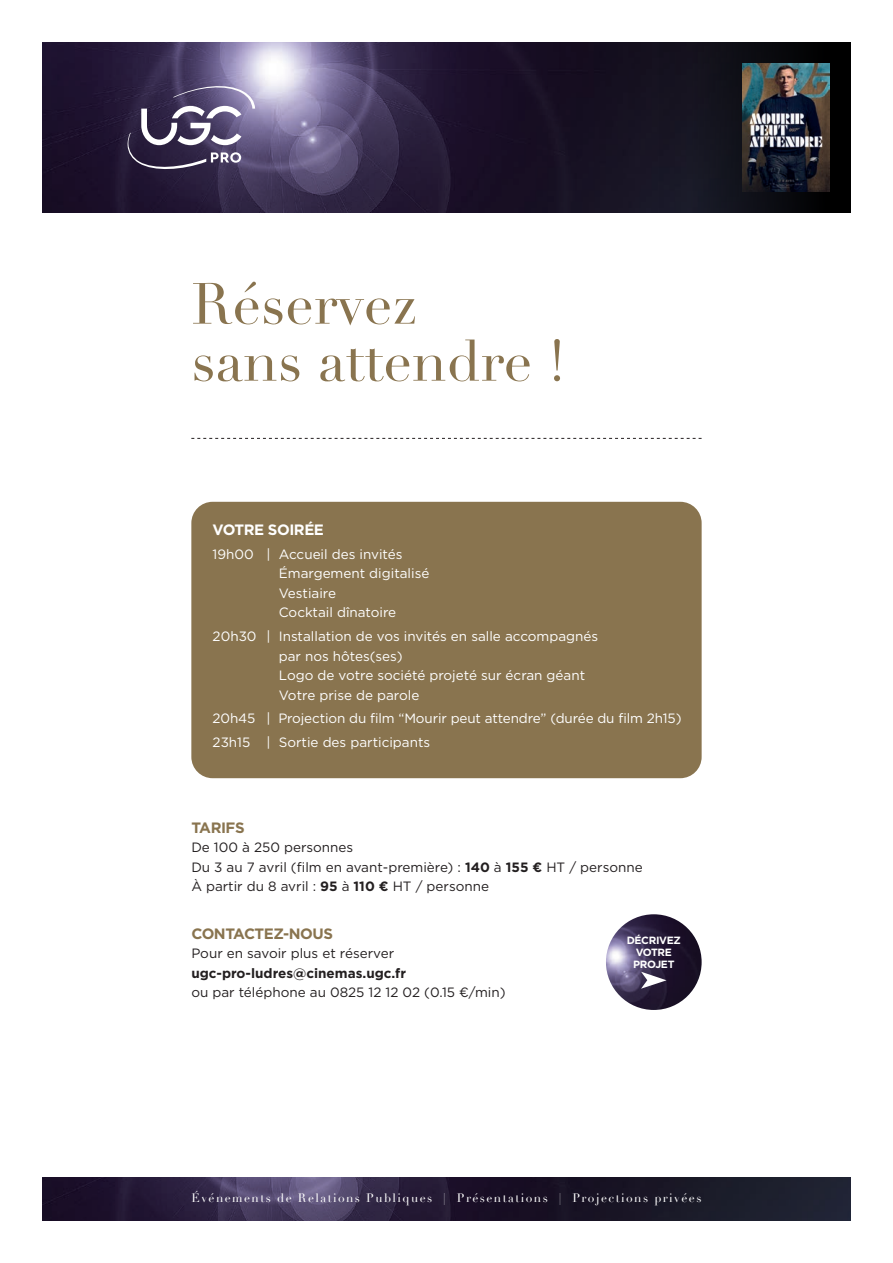
<style>
.page{position:relative;width:893px;height:1263px;background:#fff}
.page>*{position:absolute;margin:0;border:0;box-sizing:border-box;transform-origin:0 0}
.t1{font:57px/57px "Didot";color:#89744f}
.t2{font:700 15px "Gotham";letter-spacing:-.03em;color:#89744f}
.t3{font:700 15px "Gotham";letter-spacing:-.03em;color:#fff}
.t4{font:13.5px/19.5px "Gotham";color:#fff}
.t5{font:13.5px/19.5px "Gotham";color:#231f20}
.t6{font:700 13.5px "Gotham";color:#231f20}
.t7{font:12px "Didot";letter-spacing:.12em;color:#fff}
.t8{font:700 10.5px/12px "Gotham";letter-spacing:-.03em;color:#fff;text-align:center}
.s1{font-weight:700}
</style>
<div class="page">
<img style="left:43px;top:1178px;width:807px;height:42px">
<img style="left:43px;top:43px;width:616px;height:170px">
<svg style="left:127px;top:82px;width:128px;height:90px"></svg>
<svg style="left:191px;top:438px;width:511px;height:1px"></svg>
<div style="left:191px;top:502px;width:511px;height:276px;background:#89744f;border-radius:21px"></div>
<img style="left:606px;top:914px;width:96px;height:96px;border-radius:48px">
<svg style="left:641px;top:972px;width:25px;height:17px"></svg>
<div style="left:659px;top:43px;width:191px;height:170px;background:linear-gradient(to right,#1a1928,#040706)"></div>
<img style="left:742px;top:64px;width:87px;height:127px">
<h1 class="t1" style="left:191px;top:277px;width:376px">Réservez<br>sans attendre !</h1>
<p class="t3" style="left:213px;top:521px;width:113px">VOTRE SOIRÉE</p>
<p class="t4" style="left:279px;top:544px;width:152px;text-indent:-66px">19h00 | Accueil des invités<br>Émargement digitalisé<br>Vestiaire<br>Cocktail dînatoire</p>
<p class="t4" style="left:279px;top:626px;width:321px;text-indent:-66px">20h30 | Installation de vos invités en salle accompagnés par nos hôtes(ses)<br>Logo de votre société projeté sur écran géant Votre prise de parole</p>
<p class="t4" style="left:213px;top:706px;width:470px;line-height:23.7px">20h45 | Projection du film “Mourir peut attendre” (durée du film 2h15)<br>23h15 | Sortie des participants</p>
<p class="t2" style="left:191px;top:818px;width:55px">TARIFS</p>
<p class="t5" style="left:191px;top:838px;width:453px">De 100 à 250 personnes<br>Du 3 au 7 avril (film en avant-première) : <span class="s1">140</span> à <span class="s1">155 €</span> HT / personne<br>À partir du 8 avril : <span class="s1">95</span> à <span class="s1">110 €</span> HT / personne</p>
<p class="t2" style="left:191px;top:924px;width:143px">CONTACTEZ-NOUS</p>
<p class="t5" style="left:191px;top:944px;width:204px">Pour en savoir plus et réserver</p>
<p class="t6" style="left:191px;top:965px;width:216px">ugc-pro-ludres@cinemas.ugc.fr</p>
<p class="t5" style="left:191px;top:983px;width:316px">ou par téléphone au 0825 12 12 02 (0.15 €/min)</p>
<p class="t8" style="left:627px;top:934px;width:56px">DÉCRIVEZ<br>VOTRE<br>PROJET</p>
<p class="t7" style="left:192px;top:1190px;width:511px">Événements de Relations Publiques | Présentations | Projections privées</p>
</div>
